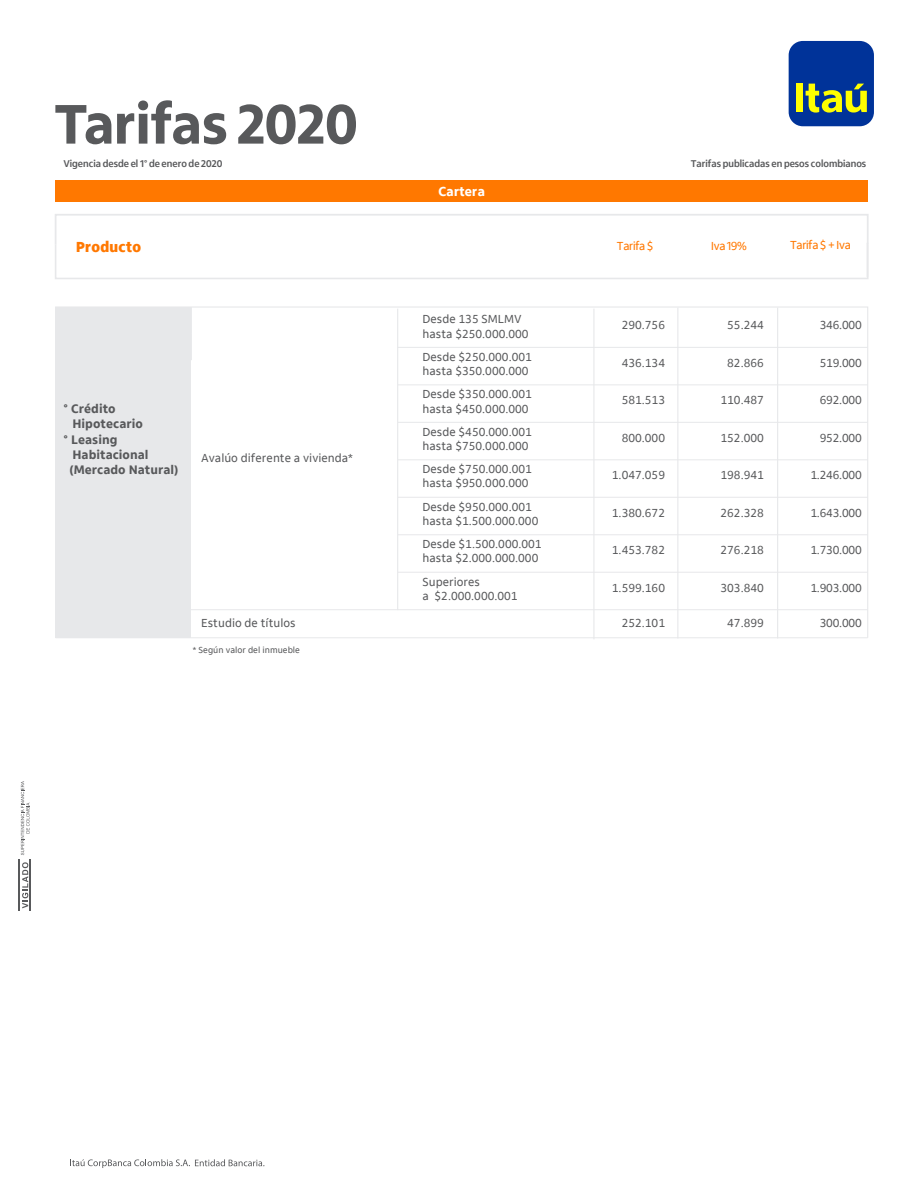
<style>
.page{position:relative;width:918px;height:1188px;background:#fff}
.page>*{position:absolute;margin:0;border:0;box-sizing:border-box;transform-origin:0 0}
.t1{font:800 57.15px "Itau Display";color:#58595b}
.t2{font:800 15px "Itau Display";letter-spacing:.02em;color:#ff7800}
.t3{font:800 13.5px "Itau Display";letter-spacing:.02em;color:#fff}
.t4{font:800 12.75px "Itau Text";color:#58595b}
.t5{font:12px/14.4px "Itau Text";color:#58595b}
.t6{font:12px "Itau Display";letter-spacing:-.02em;color:#ff7800}
.t7{font:700 10.05px "Itau Display";color:#58595b}
.t8{font:9px "Itau Text";color:#58595b}
</style>
<div class="page">
<div style="left:56px;top:181px;width:812px;height:21px;background:#ff7800"></div>
<hr style="left:19px;top:859px;width:1px;height:52px;background:#58595b">
<hr style="left:30px;top:859px;width:1px;height:52px;background:#58595b">
<svg style="left:21px;top:781px;width:9px;height:74px"></svg>
<svg style="left:22px;top:862px;width:6px;height:46px"></svg>
<svg style="left:70px;top:1159px;width:194px;height:9px"></svg>
<div style="left:55px;top:214px;width:814px;height:31px;border:2px solid #e7e8ea"></div>
<div style="left:55px;top:243px;width:814px;height:36px;border:2px solid #e7e8ea"></div>
<hr style="left:867px;top:243px;width:1px;height:34px;background:#e7e8ea">
<svg style="left:55px;top:306px;width:813px;height:333px"></svg>
<hr style="left:190px;top:307px;width:2px;height:27px;background:#e7e8ea">
<hr style="left:190px;top:333px;width:2px;height:27px;background:#e7e8ea">
<div style="left:56px;top:307px;width:135px;height:331px;background:#e7e8ea"></div>
<hr style="left:397px;top:347px;width:471px;height:1px;background:#e7e8ea">
<hr style="left:398px;top:385px;width:470px;height:1px;background:#e7e8ea">
<hr style="left:398px;top:422px;width:470px;height:1px;background:#e7e8ea">
<hr style="left:398px;top:460px;width:470px;height:1px;background:#e7e8ea">
<hr style="left:398px;top:497px;width:470px;height:1px;background:#e7e8ea">
<hr style="left:398px;top:534px;width:470px;height:1px;background:#e7e8ea">
<hr style="left:398px;top:572px;width:470px;height:1px;background:#e7e8ea">
<hr style="left:188px;top:609px;width:680px;height:1px;background:#e7e8ea">
<hr style="left:56px;top:637px;width:812px;height:1px;background:#e7e8ea">
<hr style="left:777px;top:308px;width:1px;height:330px;background:#e7e8ea">
<hr style="left:677px;top:308px;width:1px;height:330px;background:#e7e8ea">
<hr style="left:593px;top:309px;width:1px;height:330px;background:#e7e8ea">
<hr style="left:397px;top:309px;width:1px;height:301px;background:#e7e8ea">
<div style="left:789px;top:41px;width:85px;height:85px;background:#039;border-radius:14px"></div>
<div style="left:796px;top:84px;width:6px;height:28px;background:#ff0"></div>
<svg style="left:806px;top:84px;width:61px;height:29px"></svg>
<h1 class="t1" style="left:54px;top:91px;width:305px">Tarifas 2020</h1>
<p class="t7" style="left:63px;top:158px;width:160px">Vigencia desde el 1° de enero de 2020</p>
<p class="t2" style="left:76px;top:238px;width:66px">Producto</p>
<p class="t4" style="left:64px;top:401px;width:54px">° Crédito</p>
<p class="t4" style="left:72px;top:417px;width:72px">Hipotecario</p>
<p class="t4" style="left:64px;top:432px;width:55px">° Leasing</p>
<p class="t4" style="left:72px;top:447px;width:78px">Habitacional</p>
<p class="t4" style="left:69px;top:463px;width:111px">(Mercado Natural)</p>
<p class="t5" style="left:201px;top:450px;width:153px">Avalúo diferente a vivienda*</p>
<p class="t5" style="left:201px;top:615px;width:96px">Estudio de títulos</p>
<p class="t8" style="left:193px;top:645px;width:109px">* Según valor del inmueble</p>
<p class="t3" style="left:438px;top:184px;width:48px">Cartera</p>
<p class="t7" style="left:691px;top:158px;width:177px">Tarifas publicadas en pesos colombianos</p>
<p class="t6" style="left:617px;top:240px;width:38px">Tarifa $</p>
<p class="t6" style="left:711px;top:240px;width:37px">Iva 19%</p>
<p class="t6" style="left:790px;top:238px;width:62px">Tarifa $ + Iva</p>
<p class="t5" style="left:423px;top:312px;width:108px">Desde 135 SMLMV hasta $250.000.000</p>
<p class="t5" style="left:622px;top:318px;width:45px">290.756</p>
<p class="t5" style="left:727px;top:318px;width:38px">55.244</p>
<p class="t5" style="left:820px;top:318px;width:43px">346.000</p>
<p class="t5" style="left:423px;top:350px;width:111px">Desde $250.000.001 hasta $350.000.000</p>
<p class="t5" style="left:622px;top:356px;width:45px">436.134</p>
<p class="t5" style="left:727px;top:356px;width:38px">82.866</p>
<p class="t5" style="left:820px;top:356px;width:43px">519.000</p>
<p class="t5" style="left:423px;top:387px;width:111px">Desde $350.000.001 hasta $450.000.000</p>
<p class="t5" style="left:622px;top:393px;width:45px">581.513</p>
<p class="t5" style="left:721px;top:393px;width:45px">110.487</p>
<p class="t5" style="left:820px;top:393px;width:43px">692.000</p>
<p class="t5" style="left:423px;top:424px;width:111px">Desde $450.000.001 hasta $750.000.000</p>
<p class="t5" style="left:622px;top:430px;width:45px">800.000</p>
<p class="t5" style="left:721px;top:430px;width:45px">152.000</p>
<p class="t5" style="left:820px;top:430px;width:43px">952.000</p>
<p class="t5" style="left:423px;top:462px;width:111px">Desde $750.000.001 hasta $950.000.000</p>
<p class="t5" style="left:612px;top:468px;width:55px">1.047.059</p>
<p class="t5" style="left:721px;top:468px;width:45px">198.941</p>
<p class="t5" style="left:811px;top:468px;width:53px">1.246.000</p>
<p class="t5" style="left:423px;top:499px;width:117px">Desde $950.000.001 hasta $1.500.000.000</p>
<p class="t5" style="left:612px;top:505px;width:55px">1.380.672</p>
<p class="t5" style="left:721px;top:505px;width:45px">262.328</p>
<p class="t5" style="left:811px;top:505px;width:53px">1.643.000</p>
<p class="t5" style="left:423px;top:537px;width:121px">Desde $1.500.000.001 hasta $2.000.000.000</p>
<p class="t5" style="left:612px;top:543px;width:55px">1.453.782</p>
<p class="t5" style="left:721px;top:543px;width:45px">276.218</p>
<p class="t5" style="left:811px;top:543px;width:53px">1.730.000</p>
<p class="t5" style="left:423px;top:574px;width:97px">Superiores<br>a $2.000.000.001</p>
<p class="t5" style="left:612px;top:580px;width:55px">1.599.160</p>
<p class="t5" style="left:721px;top:580px;width:45px">303.840</p>
<p class="t5" style="left:811px;top:580px;width:53px">1.903.000</p>
<p class="t5" style="left:622px;top:616px;width:45px">252.101</p>
<p class="t5" style="left:727px;top:616px;width:38px">47.899</p>
<p class="t5" style="left:820px;top:616px;width:43px">300.000</p>
</div>
